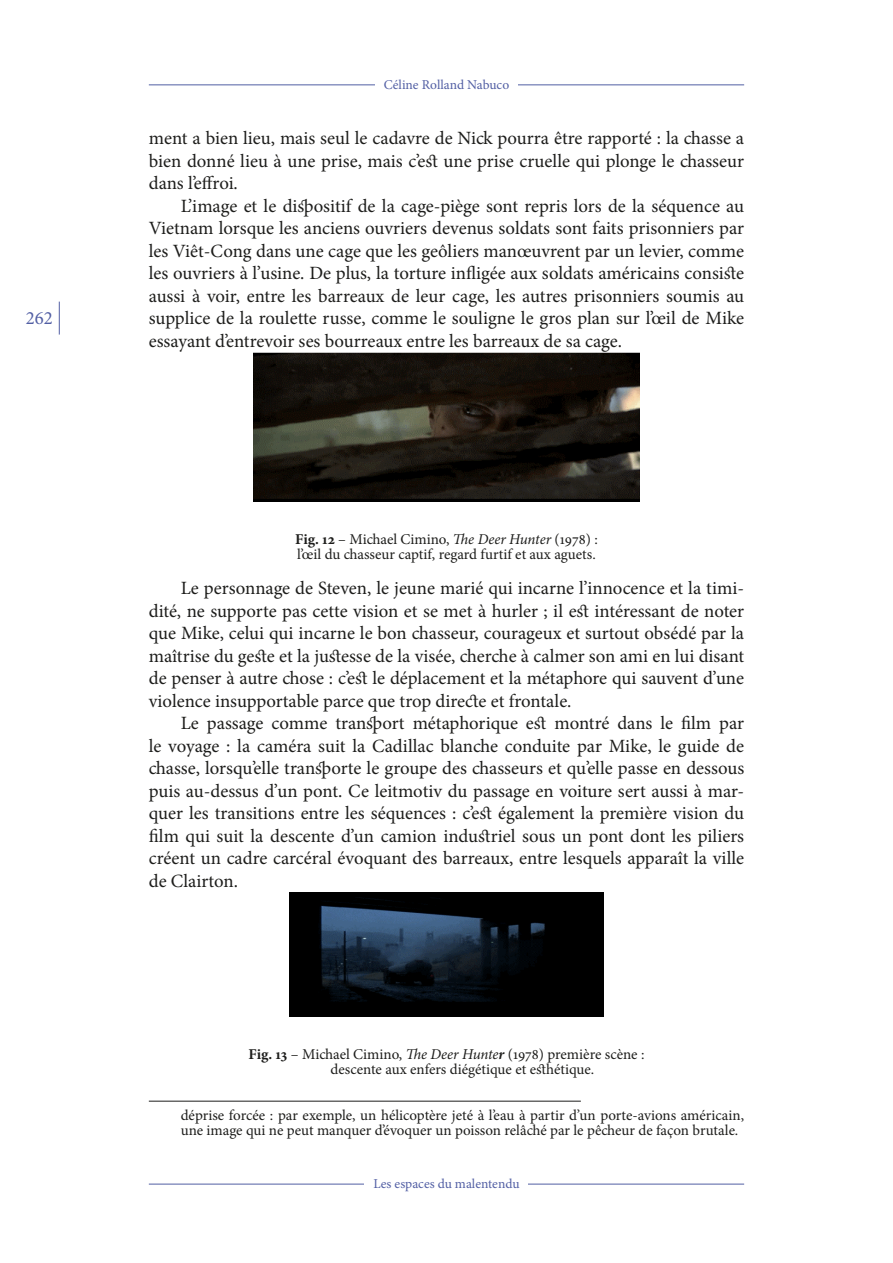
<style>
.page{position:relative;width:893px;height:1263px;background:#fff}
.page>*{position:absolute;margin:0;border:0;box-sizing:border-box;transform-origin:0 0}
.SEP_Normal{font:18.75px/22.5px "Minion Pro";color:#1d1d1b;text-align:justify}
.t1{font:18.75px "Minion Pro";color:#525fa4}
.SEP_Notes{font:15px/15px "Minion Pro";color:#1d1d1b}
.t2{font:13.5px "Minion Pro";color:#525fa4}
.s1{font-weight:700}
.s2{font-style:italic}
.s3{font-weight:700;font-style:italic}
</style>
<div class="page">
<hr style="left:149px;top:85px;width:595px;height:1px;background:#525fa4">
<div style="left:375px;top:70px;width:143px;height:31px;background:#fff"></div>
<hr style="left:149px;top:1184px;width:595px;height:1px;background:#525fa4">
<div style="left:365px;top:1169px;width:163px;height:31px;background:#fff"></div>
<hr style="left:59px;top:302px;width:1px;height:33px;background:#525fa4">
<img style="left:254px;top:353px;width:385px;height:149px">
<img style="left:289px;top:893px;width:315px;height:124px">
<hr style="left:149px;top:1101px;width:432px;height:1px;background:#1d1d1b">
<p class="t1" style="left:26px;top:305px;width:28px">262</p>
<p class="t2" style="left:384px;top:75px;width:127px">Céline Rolland Nabuco</p>
<p class="SEP_Normal" style="left:149px;top:127px;width:597px">ment a bien lieu, mais seul le cadavre de Nick pourra être rapporté : la chasse a bien donné lieu à une prise, mais c’est une prise cruelle qui plonge le chasseur dans l’effroi.</p>
<p class="SEP_Normal" style="left:149px;top:194px;width:597px;text-indent:32px">L’image et le dispositif de la cage-piège sont repris lors de la séquence au Vietnam lorsque les anciens ouvriers devenus soldats sont faits prisonniers par les Viêt-Cong dans une cage que les geôliers manœuvrent par un levier, comme les ouvriers à l’usine. De plus, la torture infligée aux soldats américains consiste aussi à voir, entre les barreaux de leur cage, les autres prisonniers soumis au supplice de la roulette russe, comme le souligne le gros plan sur l’œil de Mike essayant d’entrevoir ses bourreaux entre les barreaux de sa cage.</p>
<p class="SEP_Notes" style="left:295px;top:532px;width:304px"><span class="s1">Fig. 12</span> – Michael Cimino, <span class="s2">The Deer Hunter</span> (1978) :</p>
<p class="SEP_Notes" style="left:297px;top:547px;width:300px">l’œil du chasseur captif, regard furtif et aux aguets.</p>
<p class="SEP_Normal" style="left:149px;top:577px;width:597px;text-indent:32px">Le personnage de Steven, le jeune marié qui incarne l’innocence et la timi&shy;dité, ne supporte pas cette vision et se met à hurler ; il est intéressant de noter que Mike, celui qui incarne le bon chasseur, courageux et surtout obsédé par la maîtrise du geste et la justesse de la visée, cherche à calmer son ami en lui disant de penser à autre chose : c’est le déplacement et la métaphore qui sauvent d’une violence insupportable parce que trop directe et frontale.</p>
<p class="SEP_Normal" style="left:149px;top:712px;width:597px;text-indent:32px">Le passage comme transport métaphorique est montré dans le film par le voyage : la caméra suit la Cadillac blanche conduite par Mike, le guide de chasse, lorsqu’elle transporte le groupe des chasseurs et qu’elle passe en dessous puis au-dessus d’un pont. Ce leitmotiv du passage en voiture sert aussi à mar&shy;quer les transitions entre les séquences : c’est également la première vision du film qui suit la descente d’un camion industriel sous un pont dont les piliers créent un cadre carcéral évoquant des barreaux, entre lesquels apparaît la ville de Clairton.</p>
<p class="SEP_Notes" style="left:331px;top:1047px;width:315px;text-indent:-82px"><span class="s1">Fig. 13</span> – Michael Cimino, <span class="s2">The Deer Hunte</span><span class="s3">r</span> (1978) première scène : descente aux enfers diégétique et esthétique.</p>
<p class="SEP_Notes" style="left:181px;top:1108px;width:565px">déprise forcée : par exemple, un hélicoptère jeté à l’eau à partir d’un porte-avions américain, une image qui ne peut manquer d’évoquer un poisson relâché par le pêcheur de façon brutale.</p>
<p class="t2" style="left:373px;top:1174px;width:148px">Les espaces du malentendu</p>
</div>
